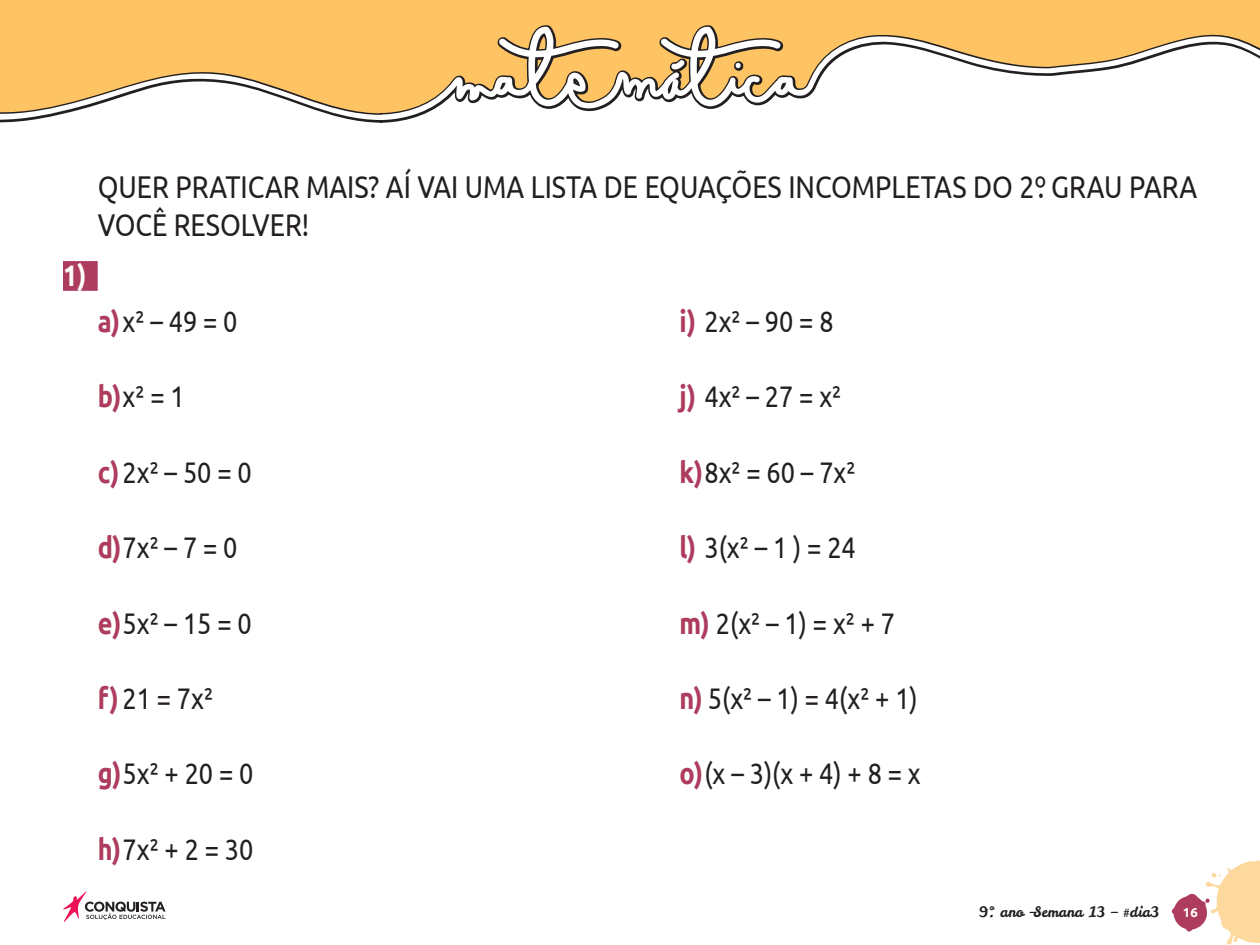
<style>
.page{position:relative;width:1260px;height:945px;background:#fff}
.page>*{position:absolute;margin:0;border:0;box-sizing:border-box;transform-origin:0 0}
.t1{font:31.5px/37.8px "Ubuntu";color:#231f20;scale:.85 1}
.t2{font:29.75px "Ubuntu";color:#231f20;scale:.85 1}
.t3{font:700 29.75px "Ubuntu";color:#fff;scale:.85 1}
.t4{font:14.35px "Leckerli One";color:#231f20}
.t5{font:700 13.12px "Ubuntu";color:#fff}
.s1{font-weight:700;color:#ad3c5e}
</style>
<div class="page">
<svg style="left:1172px;top:861px;width:88px;height:84px"></svg>
<svg style="left:63px;top:891px;width:103px;height:31px"></svg>
<div style="left:0;top:0;width:1260px;height:22px;background:#fec463"></div>
<svg style="left:0;top:22px;width:1260px;height:101px"></svg>
<svg style="left:0;top:26px;width:1260px;height:94px;fill:#fec463"></svg>
<div style="left:63px;top:261px;width:35px;height:30px;background:#ad3c5e"></div>
<p class="t3" style="left:63px;top:258px;width:29px">1)</p>
<p class="t1" style="left:98px;top:167px;width:1295px">QUER PRATICAR MAIS? AÍ VAI UMA LISTA DE EQUAÇÕES INCOMPLETAS DO 2º. GRAU PARA<br>VOCÊ RESOLVER!</p>
<p class="t2" style="left:98px;top:303px;width:166px"><span class="s1">a)</span>x² – 49 = 0</p>
<p class="t2" style="left:680px;top:303px;width:183px"><span class="s1">i)</span> 2x² – 90 = 8</p>
<p class="t2" style="left:98px;top:379px;width:104px"><span class="s1">b)</span>x² = 1</p>
<p class="t2" style="left:680px;top:379px;width:192px"><span class="s1">j)</span> 4x² – 27 = x²</p>
<p class="t2" style="left:98px;top:454px;width:183px"><span class="s1">c)</span>2x² – 50 = 0</p>
<p class="t2" style="left:98px;top:530px;width:166px"><span class="s1">d)</span>7x² – 7 = 0</p>
<p class="t2" style="left:680px;top:454px;width:209px"><span class="s1">k)</span>8x² = 60 – 7x²</p>
<p class="t2" style="left:680px;top:530px;width:209px"><span class="s1">l)</span> 3(x² – 1 ) = 24</p>
<p class="t2" style="left:98px;top:605px;width:183px"><span class="s1">e)</span>5x² – 15 = 0</p>
<p class="t2" style="left:680px;top:605px;width:255px"><span class="s1">m)</span> 2(x² – 1) = x² + 7</p>
<p class="t2" style="left:98px;top:680px;width:137px"><span class="s1">f)</span> 21 = 7x²</p>
<p class="t2" style="left:680px;top:680px;width:282px"><span class="s1">n)</span> 5(x² – 1) = 4(x² + 1)</p>
<p class="t2" style="left:98px;top:756px;width:185px"><span class="s1">g)</span>5x² + 20 = 0</p>
<p class="t2" style="left:680px;top:756px;width:285px"><span class="s1">o)</span>(x – 3)(x + 4) + 8 = x</p>
<p class="t2" style="left:98px;top:831px;width:185px"><span class="s1">h)</span>7x² + 2 = 30</p>
<p class="t4" style="left:979px;top:903px;width:182px">9º. ano –Semana 13 – #dia3</p>
<p class="t5" style="left:1183px;top:905px;width:16px">16</p>
</div>
